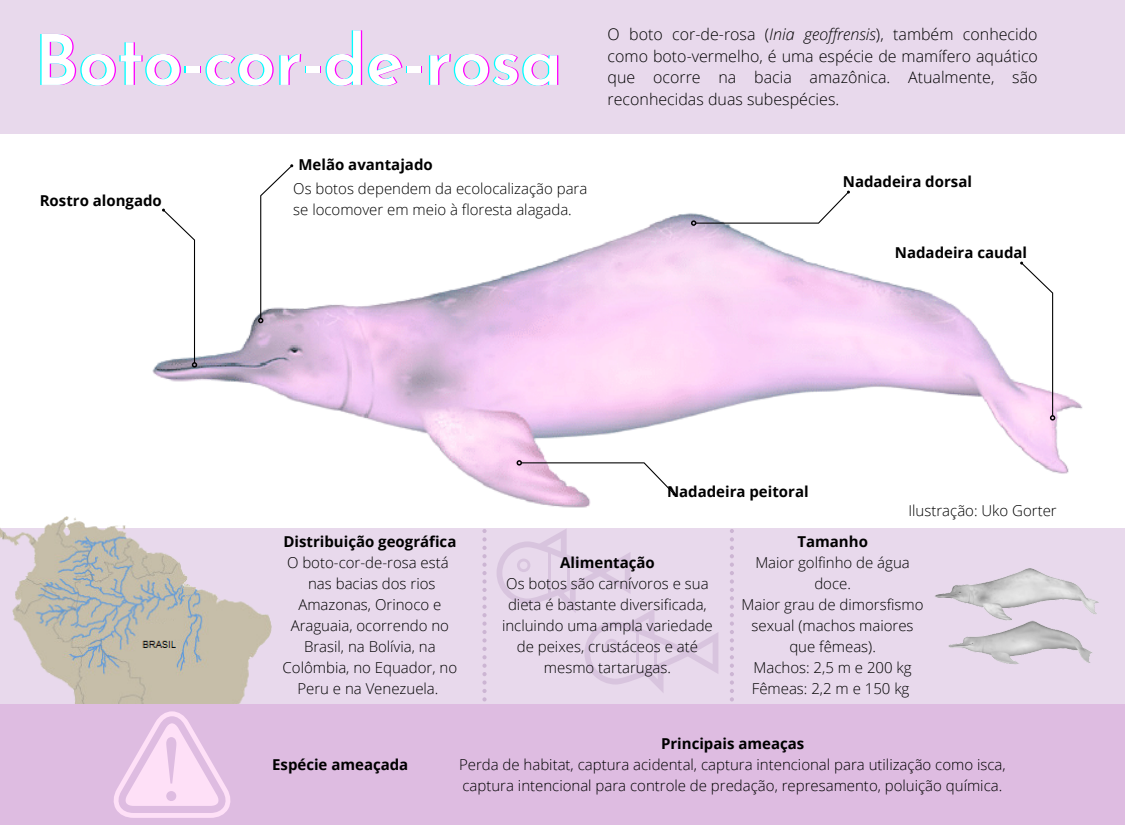
<style>
.page{position:relative;width:1125px;height:825px;background:#fff}
.page>*{position:absolute;margin:0;border:0;box-sizing:border-box;transform-origin:0 0}
.t1{font:600 70px "Josefin Sans";color:#0ff}
.t2{font:300 16px/21.8px "Open Sans";color:#000;text-align:justify}
.t3{font:300 15px/21px "Open Sans";color:#000;text-align:center}
.t4{font:700 15px "Open Sans";color:#000}
.s1{font-style:italic}
</style>
<div class="page">
<img style="left:153px;top:208px;width:930px;height:300px">
<svg style="left:691px;top:191px;width:159px;height:35px"></svg>
<svg style="left:1020px;top:262px;width:35px;height:159px"></svg>
<svg style="left:517px;top:460px;width:159px;height:35px"></svg>
<svg style="left:258px;top:164px;width:35px;height:159px"></svg>
<svg style="left:162px;top:209px;width:35px;height:159px"></svg>
<div style="left:0;top:528px;width:1125px;height:203px;background:#e8d9ec"></div>
<div style="left:0;top:0;width:1125px;height:134px;background:#e8d9ec"></div>
<img style="left:0;top:507px;width:276px;height:197px">
<div style="left:0;top:704px;width:1125px;height:121px;background:#debce1"></div>
<img style="left:935px;top:568px;width:164px;height:96px">
<svg style="left:482px;top:529px;width:5px;height:172px"></svg>
<svg style="left:497px;top:529px;width:221px;height:164px"></svg>
<svg style="left:730px;top:529px;width:4px;height:172px"></svg>
<svg style="left:113px;top:711px;width:118px;height:107px"></svg>
<p class="t1" style="left:33px;top:32px;width:529px">Boto-cor-de-rosa</p>
<p class="t2" style="left:608px;top:23px;width:432px">O boto cor-de-rosa (<span class="s1">Inia geoffrensis</span>), também conhecido como boto-vermelho, é uma espécie de mamífero aquático que ocorre na bacia amazônica. Atualmente, são reconhecidas duas subespécies.</p>
<p class="t4" style="left:40px;top:190px;width:124px">Rostro alongado</p>
<p class="t4" style="left:299px;top:154px;width:136px">Melão avantajado</p>
<p class="t3" style="left:293px;top:178px;width:296px;text-align:left">Os botos dependem da ecolocalização para se locomover em meio à floresta alagada.</p>
<p class="t4" style="left:843px;top:171px;width:131px">Nadadeira dorsal</p>
<p class="t4" style="left:895px;top:242px;width:134px">Nadadeira caudal</p>
<p class="t4" style="left:667px;top:481px;width:143px">Nadadeira peitoral</p>
<p class="t3" style="left:909px;top:499px;width:150px">Ilustração: Uko Gorter</p>
<p class="t4" style="left:283px;top:531px;width:174px">Distribuição geográfica</p>
<p class="t3" style="left:283px;top:551px;width:176px">O boto-cor-de-rosa está nas bacias dos rios<br>Amazonas, Orinoco e<br>Araguaia, ocorrendo no<br>Brasil, na Bolívia, na<br>Colômbia, no Equador, no<br>Peru e na Venezuela.</p>
<p class="t4" style="left:560px;top:552px;width:96px">Alimentação</p>
<p class="t3" style="left:502px;top:572px;width:212px">Os botos são carnívoros e sua dieta é bastante diversificada, incluindo uma ampla variedade de peixes, crustáceos e até mesmo tartarugas.</p>
<p class="t4" style="left:797px;top:531px;width:72px">Tamanho</p>
<p class="t3" style="left:755px;top:551px;width:156px">Maior golfinho de água doce.</p>
<p class="t3" style="left:742px;top:593px;width:184px">Maior grau de dimorsfismo sexual (machos maiores que fêmeas).</p>
<p class="t3" style="left:754px;top:656px;width:160px">Machos: 2,5 m e 200 kg</p>
<p class="t3" style="left:752px;top:677px;width:159px">Fêmeas: 2,2 m e 150 kg</p>
<p class="t4" style="left:272px;top:754px;width:138px">Espécie ameaçada</p>
<p class="t4" style="left:661px;top:733px;width:145px">Principais ameaças</p>
<p class="t3" style="left:459px;top:753px;width:548px;text-align:left">Perda de habitat, captura acidental, captura intencional para utilização como isca, captura intencional para controle de predação, represamento, poluição química.</p>
</div>
